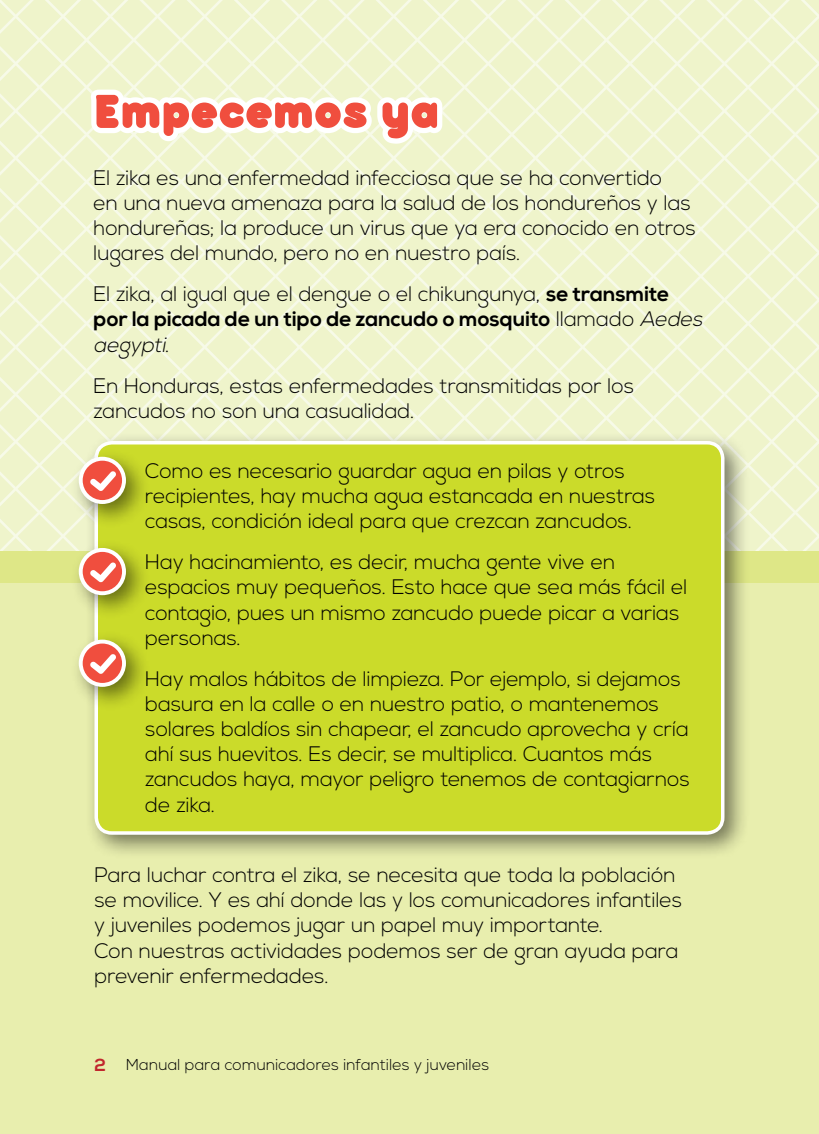
<style>
.page{position:relative;width:819px;height:1134px;background:#fff}
.page>*{position:absolute;margin:0;border:0;box-sizing:border-box;transform-origin:0 0}
.t1{font:900 52.5px "bubbleboddy";color:#f04e3e}
.t2{font:300 21px/25.2px "Nexa";color:#000}
.t3{font:300 15.75px "Nexa";letter-spacing:.015em;color:#000}
.s1{font-weight:700}
.s2{font-style:italic}
.s3{font-weight:700;font-size:17.5px;color:#c1272d}
</style>
<div class="page">
<div style="left:0;top:551px;width:819px;height:583px;background:#e8eeae"></div>
<svg style="left:0;top:0;width:28px;height:551px;background:#f0f4cf"></svg>
<svg style="left:28px;top:0;width:47px;height:551px;background:#f0f4cf"></svg>
<svg style="left:75px;top:0;width:47px;height:539px;background:#f0f4cf"></svg>
<svg style="left:122px;top:0;width:48px;height:431px;background:#f0f4cf"></svg>
<svg style="left:170px;top:0;width:47px;height:431px;background:#f0f4cf"></svg>
<svg style="left:217px;top:0;width:47px;height:431px;background:#f0f4cf"></svg>
<svg style="left:264px;top:0;width:47px;height:431px;background:#f0f4cf"></svg>
<svg style="left:311px;top:0;width:48px;height:431px;background:#f0f4cf"></svg>
<svg style="left:359px;top:0;width:47px;height:431px;background:#f0f4cf"></svg>
<svg style="left:406px;top:0;width:47px;height:431px;background:#f0f4cf"></svg>
<svg style="left:453px;top:0;width:47px;height:431px;background:#f0f4cf"></svg>
<svg style="left:500px;top:0;width:48px;height:431px;background:#f0f4cf"></svg>
<svg style="left:548px;top:0;width:47px;height:431px;background:#f0f4cf"></svg>
<svg style="left:595px;top:0;width:47px;height:431px;background:#f0f4cf"></svg>
<svg style="left:642px;top:0;width:47px;height:431px;background:#f0f4cf"></svg>
<svg style="left:689px;top:0;width:48px;height:431px;background:#f0f4cf"></svg>
<svg style="left:737px;top:0;width:47px;height:551px;background:#f0f4cf"></svg>
<svg style="left:784px;top:0;width:35px;height:551px;background:#f0f4cf"></svg>
<div style="left:0;top:551px;width:819px;height:32px;background:#dee787"></div>
<svg style="left:82px;top:80px;width:370px;height:72px"></svg>
<div style="left:85px;top:431px;width:665px;height:429px;background:#000;opacity:.5"></div>
<div style="left:96px;top:443px;width:627px;height:390px;background:#cbdb2a;border-radius:16px"></div>
<div style="left:94px;top:441px;width:630px;height:394px;border:4px solid #fff;border-radius:16px"></div>
<div style="left:69px;top:447px;width:82px;height:82px;background:#000;opacity:.5"></div>
<div style="left:79px;top:457px;width:47px;height:47px;background:#fff;border-radius:50%"></div>
<svg style="left:83px;top:461px;width:39px;height:39px"></svg>
<div style="left:69px;top:539px;width:82px;height:82px;background:#000;opacity:.5"></div>
<div style="left:79px;top:548px;width:47px;height:47px;background:#fff;border-radius:50%"></div>
<svg style="left:83px;top:552px;width:39px;height:39px"></svg>
<div style="left:69px;top:630px;width:82px;height:82px;background:#000;opacity:.5"></div>
<div style="left:79px;top:640px;width:47px;height:47px;background:#fff;border-radius:50%"></div>
<svg style="left:83px;top:644px;width:39px;height:39px"></svg>
<h1 class="t1" style="left:94px;top:75px;width:347px">Empecemos ya</h1>
<p class="t2" style="left:94px;top:166px;width:604px">El zika es una enfermedad infecciosa que se ha convertido<br>en una nueva amenaza para la salud de los hondureños y las hondureñas; la produce un virus que ya era conocido en otros lugares del mundo, pero no en nuestro país.</p>
<p class="t2" style="left:94px;top:282px;width:615px">El zika, al igual que el dengue o el chikungunya, <span class="s1">se transmite por la picada de un tipo de zancudo o mosquito</span> llamado <span class="s2">Aedes aegypti</span>.</p>
<p class="t2" style="left:94px;top:374px;width:542px">En Honduras, estas enfermedades transmitidas por los zancudos no son una casualidad.</p>
<p class="t2" style="left:145px;top:459px;width:512px">Como es necesario guardar agua en pilas y otros recipientes, hay mucha agua estancada en nuestras casas, condición ideal para que crezcan zancudos.</p>
<p class="t2" style="left:145px;top:550px;width:544px">Hay hacinamiento, es decir, mucha gente vive en espacios muy pequeños. Esto hace que sea más fácil el contagio, pues un mismo zancudo puede picar a varias personas.</p>
<p class="t2" style="left:145px;top:667px;width:546px">Hay malos hábitos de limpieza. Por ejemplo, si dejamos basura en la calle o en nuestro patio, o mantenemos solares baldíos sin chapear, el zancudo aprovecha y cría ahí sus huevitos. Es decir, se multiplica. Cuantos más zancudos haya, mayor peligro tenemos de contagiarnos de zika.</p>
<p class="t2" style="left:95px;top:863px;width:589px">Para luchar contra el zika, se necesita que toda la población se movilice. Y es ahí donde las y los comunicadores infantiles y juveniles podemos jugar un papel muy importante.<br>Con nuestras actividades podemos ser de gran ayuda para prevenir enfermedades.</p>
<p class="t3" style="left:94px;top:1056px;width:396px"><span class="s3">2</span> Manual para comunicadores infantiles y juveniles</p>
</div>
